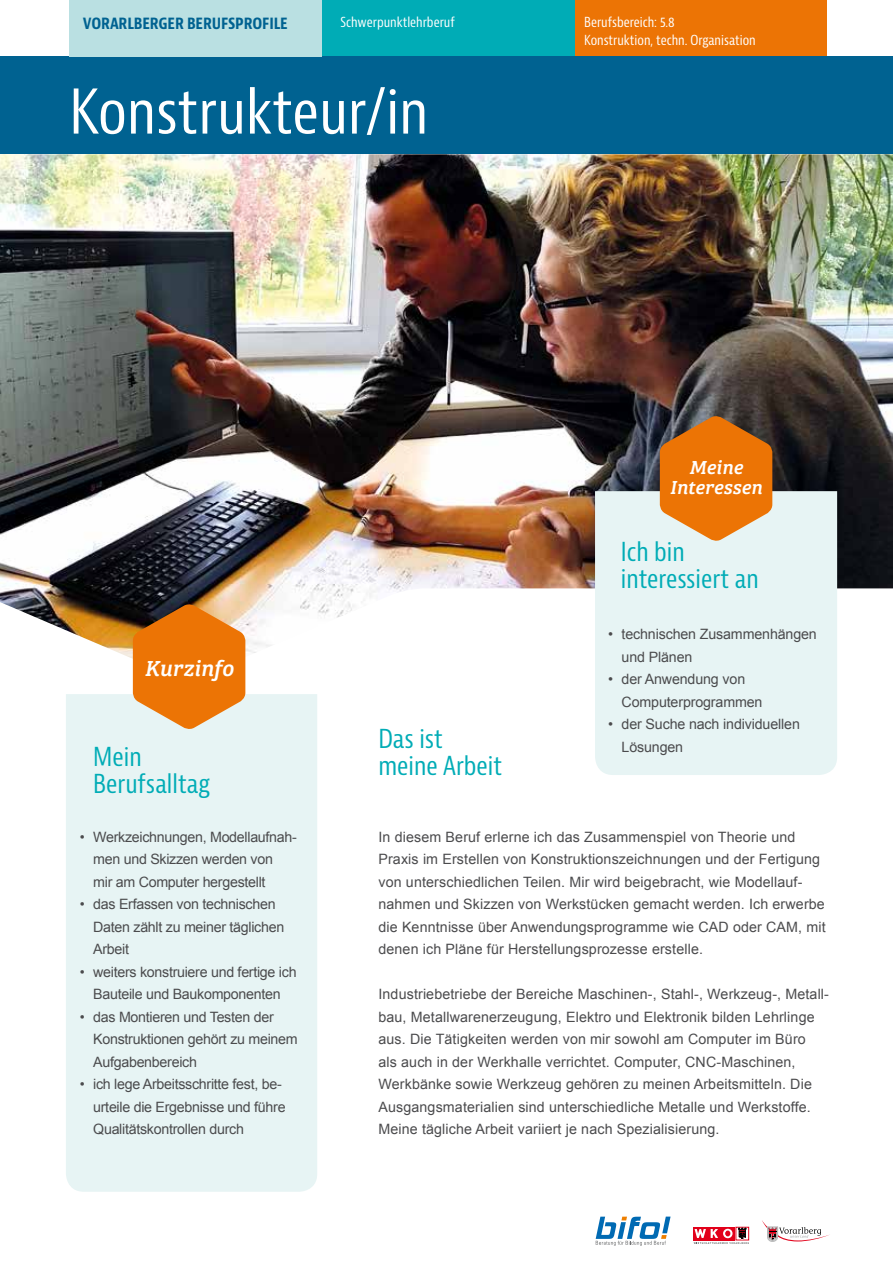
<style>
.page{position:relative;width:893px;height:1263px;background:#fff}
.page>*{position:absolute;margin:0;border:0;box-sizing:border-box;transform-origin:0 0}
.t1{font:condensed 60px "Bernina Sans";color:#fff}
.t2{font:condensed 25.5px/27px "Bernina Sans";color:#00acb6}
.t3{font:italic 22.5px "Bree Serif";color:#fff}
.t4{font:italic 19.5px/19.5px "Bree Serif";letter-spacing:.01em;color:#fff;text-align:center}
.t5{font:700 condensed 16.5px "Bernina Sans";letter-spacing:-.01em;color:#006291}
.t6{font:14.25px/22.5px "Arial";letter-spacing:.01em;color:#4b4b4d}
.t7{font:14.25px/22.5px "Arial";letter-spacing:-.02em;color:#4b4b4d}
.t8{font:14.25px/22.5px "Arial";letter-spacing:-.01em;color:#4b4b4d}
.t9{font:condensed 13.5px/18px "Bernina Sans";color:#fff}
</style>
<div class="page">
<img style="left:0;top:154px;width:893px;height:511px">
<div style="left:66px;top:694px;width:251px;height:498px;background:#e7f4f4"></div>
<svg style="left:133px;top:603px;width:112px;height:128px;background:#de842f"></svg>
<svg style="left:596px;top:1216px;width:75px;height:30px"></svg>
<div style="left:721px;top:1227px;width:13px;height:13px;background:#e2001a"></div>
<div style="left:707px;top:1227px;width:14px;height:13px;background:#e2001a"></div>
<div style="left:694px;top:1227px;width:13px;height:13px;background:#e2001a"></div>
<svg style="left:736px;top:1227px;width:13px;height:1px"></svg>
<svg style="left:694px;top:1228px;width:55px;height:16px"></svg>
<svg style="left:762px;top:1220px;width:68px;height:22px"></svg>
<div style="left:574px;top:0;width:253px;height:57px;background:#ec7405"></div>
<div style="left:322px;top:0;width:252px;height:57px;background:#00acb6"></div>
<div style="left:0;top:57px;width:893px;height:97px;background:#006291"></div>
<div style="left:69px;top:0;width:253px;height:57px;background:#bae0e2"></div>
<div style="left:595px;top:491px;width:242px;height:284px;background:#e7f4f4"></div>
<svg style="left:660px;top:414px;width:112px;height:128px;background:#d57c2a"></svg>
<p class="t9" style="left:340px;top:13px;width:116px">Schwerpunktlehrberuf</p>
<p class="t9" style="left:584px;top:13px;width:173px">Berufsbereich: 5.8<br>Konstruktion, techn. Organisation</p>
<h1 class="t1" style="left:69px;top:75px;width:360px">Konstrukteur/in</h1>
<p class="t5" style="left:83px;top:13px;width:206px">VORARLBERGER BERUFSPROFILE</p>
<h3 class="t4" style="left:670px;top:456px;width:94px">Meine<br>Interessen</h3>
<h3 class="t3" style="left:145px;top:650px;width:90px">Kurzinfo</h3>
<h2 class="t2" style="left:93px;top:743px;width:118px">Mein<br>Berufsalltag</h2>
<p class="t7" style="left:93px;top:825px;width:205px;text-indent:-13px">• Werkzeichnungen, Modellaufnah&shy;men und Skizzen werden von<br>mir am Computer hergestellt</p>
<p class="t7" style="left:93px;top:893px;width:193px;text-indent:-13px">• das Erfassen von technischen<br>Daten zählt zu meiner täglichen<br>Arbeit</p>
<p class="t7" style="left:80px;top:960px;width:218px;text-align:center">• weiters konstruiere und fertige ich<br>Bauteile und Baukomponenten</p>
<p class="t7" style="left:93px;top:1005px;width:206px;text-indent:-13px">• das Montieren und Testen der<br>Konstruktionen gehört zu meinem<br>Aufgabenbereich</p>
<p class="t7" style="left:93px;top:1073px;width:194px;text-indent:-13px">• ich lege Arbeitsschritte fest, be&shy;urteile die Ergebnisse und führe<br>Qualitätskontrollen durch</p>
<h2 class="t2" style="left:378px;top:725px;width:125px">Das ist meine Arbeit</h2>
<h2 class="t2" style="left:621px;top:539px;width:139px">Ich bin interessiert an</h2>
<p class="t8" style="left:622px;top:623px;width:197px;text-indent:-13px">• technischen Zusammenhängen und Plänen</p>
<p class="t8" style="left:622px;top:668px;width:142px;text-indent:-13px">• der Anwendung von<br>Computerprogrammen</p>
<p class="t8" style="left:622px;top:713px;width:180px;text-indent:-13px">• der Suche nach individuellen<br>Lösungen</p>
<p class="t6" style="left:378px;top:825px;width:449px">In diesem Beruf erlerne ich das Zusammenspiel von Theorie und Praxis im Erstellen von Konstruktionszeichnungen und der Fertigung von unterschiedlichen Teilen. Mir wird beigebracht, wie Modellauf&shy;nahmen und Skizzen von Werkstücken gemacht werden. Ich erwerbe die Kenntnisse über Anwendungsprogramme wie CAD oder CAM, mit denen ich Pläne für Herstellungsprozesse erstelle.</p>
<p class="t6" style="left:378px;top:983px;width:452px">Industriebetriebe der Bereiche Maschinen-, Stahl-, Werkzeug-, Metall&shy;bau, Metallwarenerzeugung, Elektro und Elektronik bilden Lehrlinge aus. Die Tätigkeiten werden von mir sowohl am Computer im Büro<br>als auch in der Werkhalle verrichtet. Computer, CNC-Maschinen, Werkbänke sowie Werkzeug gehören zu meinen Arbeitsmitteln. Die Ausgangsmaterialien sind unterschiedliche Metalle und Werkstoffe.<br>Meine tägliche Arbeit variiert je nach Spezialisierung.</p>
</div>
